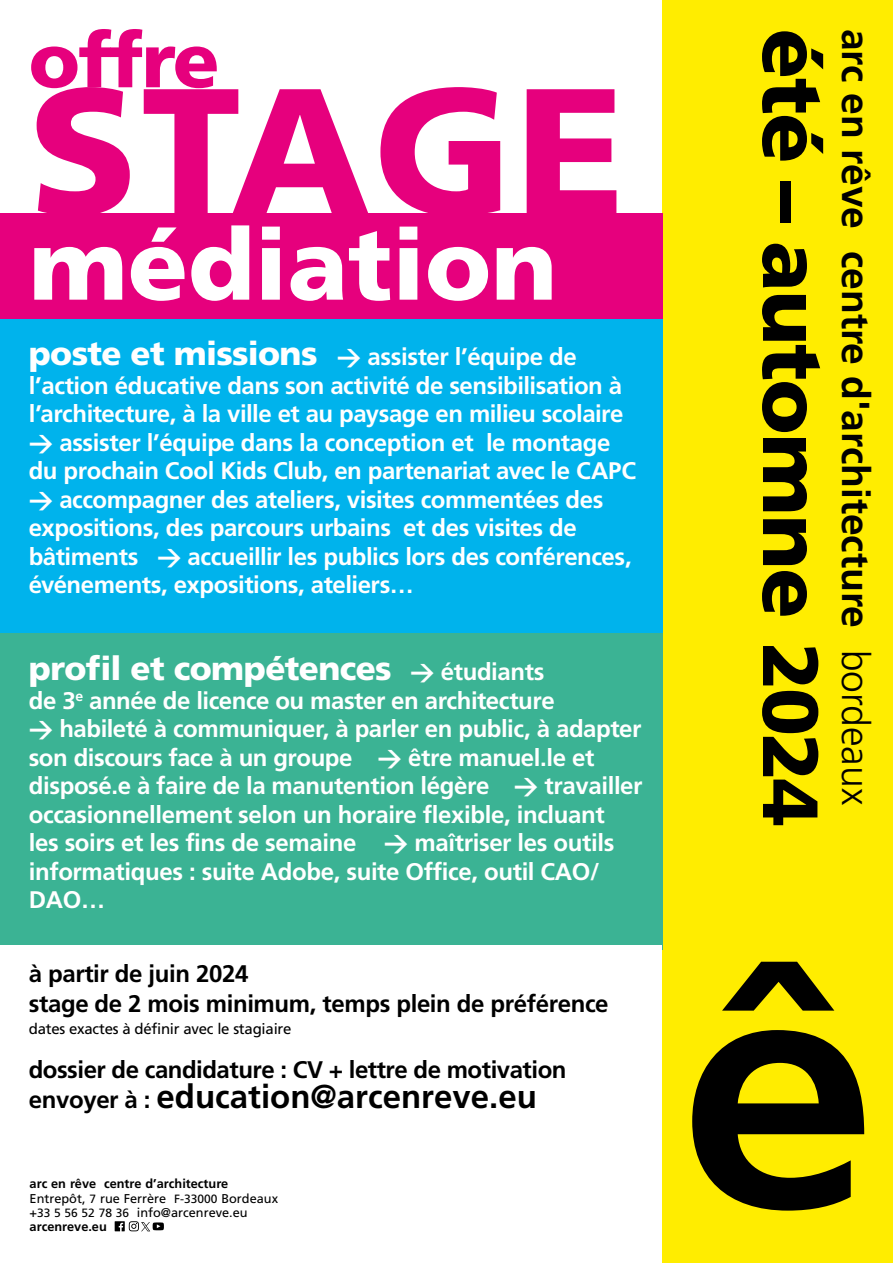
<style>
.page{position:relative;width:893px;height:1263px;background:#fff}
.page>*{position:absolute;margin:0;border:0;box-sizing:border-box;transform-origin:0 0}
.t1{font:900 178.5px "Frutiger LT Std";letter-spacing:.02em;color:#e6007d}
.t2{font:900 99px "Frutiger LT Std";color:#fff}
.t3{font:900 82.5px "Frutiger LT Std";letter-spacing:-.015em;color:#000}
.t4{font:900 76.5px "Frutiger LT Std";letter-spacing:-.03em;color:#e6007d}
.t5{font:700 39px "Frutiger LT Std";color:#000}
.t6{font:700 33px "Frutiger LT Std";color:#000}
.t7{font:900 33px "Frutiger LT Std";letter-spacing:-.02em;color:#fff}
.t8{font:700 24px/28.5px "Frutiger LT Std";letter-spacing:-.015em;color:#fff}
.t9{font:700 24px/30px "Frutiger LT Std";letter-spacing:-.015em;color:#000}
.t10{font:15px "Frutiger LT Std";letter-spacing:-.015em;color:#000}
.t11{font:12.75px/14.4px "Frutiger LT Std";color:#000}
.s1{font-weight:900;font-size:33px}
.s2{font-family:"DIN"}
.s3{font-family:"DIN";font-weight:700;font-size:24px}
.s4{font-weight:700;font-size:24px}
.s5{font-size:24px}
.s6{font-weight:700}
.s7{font-size:12px}
.s8{font-size:78px}
.s9{font-weight:300}
</style>
<div class="page">
<div style="left:663px;top:0;width:230px;height:1263px;background:#ffed00"></div>
<div style="left:0;top:316px;width:662px;height:317px;background:#00b3ec"></div>
<div style="left:0;top:633px;width:662px;height:317px;background:#3bb394"></div>
<div style="left:0;top:945px;width:662px;height:316px;background:#fff"></div>
<div style="left:0;top:214px;width:662px;height:105px;background:#e6007d"></div>
<svg style="left:692px;top:962px;width:172px;height:248px"></svg>
<svg style="left:115px;top:1221px;width:49px;height:10px"></svg>
<h3 class="t4" style="left:29px;top:14px;width:192px">offre</h3>
<h1 class="t1" style="left:29px;top:44px;width:598px">STAGE</h1>
<h2 class="t2" style="left:29px;top:205px;width:530px">médiation</h2>
<p class="t8" style="left:29px;top:343px;width:609px"><span class="s1">poste et missions</span> <span class="s2">&gt;</span> assister l’équipe de l’action éducative dans son activité de sensibilisation à l’architecture, à la ville et au paysage en milieu scolaire <span class="s2">&gt;</span> assister l’équipe dans la conception et le montage du prochain Cool Kids Club, en partenariat avec le CAPC <span class="s2">&gt;</span> accompagner des ateliers, visites commentées des expositions, des parcours urbains et des visites de bâtiments <span class="s2">&gt;</span> accueillir les publics lors des conférences, événements, expositions, ateliers…</p>
<h3 class="t7" style="left:29px;top:649px;width:517px">profil et compétences <span class="s3">&gt;</span> <span class="s4">étudiants</span></h3>
<p class="t8" style="left:29px;top:686px;width:615px">de 3<sup>e</sup> année de licence ou master en architecture<br><span class="s2">&gt;</span> habileté à communiquer, à parler en public, à adapter son discours face à un groupe <span class="s2">&gt;</span> être manuel.le et disposé.e à faire de la manutention légère <span class="s2">&gt;</span> travailler occasionnellement selon un horaire flexible, incluant<br>les soirs et les fins de semaine <span class="s2">&gt;</span> maîtriser les outils informatiques : suite Adobe, suite Office, outil CAO/ DAO…</p>
<p class="t9" style="left:29px;top:959px;width:581px">à partir de juin 2024<br>stage de 2 mois minimum, temps plein de préférence</p>
<p class="t10" style="left:29px;top:1020px;width:264px">dates exactes à définir avec le stagiaire</p>
<p class="t9" style="left:29px;top:1055px;width:539px">dossier de candidature : CV + lettre de motivation</p>
<h3 class="t6" style="left:29px;top:1077px;width:510px"><span class="s5">envoyer à :</span> education@arcenreve.eu</h3>
<p class="t11" style="left:30px;top:1176px;width:250px"><span class="s6">arc en rêve centre d’architecture<br></span>Entrepôt, <span class="s7">7</span> rue Ferrère <span class="s7">F-33000</span> Bordeaux +<span class="s7">33 5 56 52 78 36</span> info@arcenreve.eu <span class="s6">arcenreve.eu</span></p>
<h3 class="t3" style="left:842px;top:29px;width:799px;rotate:90deg">été – automne <span class="s8">2024</span></h3>
<h3 class="t5" style="left:879px;top:29px;width:778px;rotate:90deg">arc en rêve centre d'architecture <span class="s9">bordeaux</span></h3>
</div>
